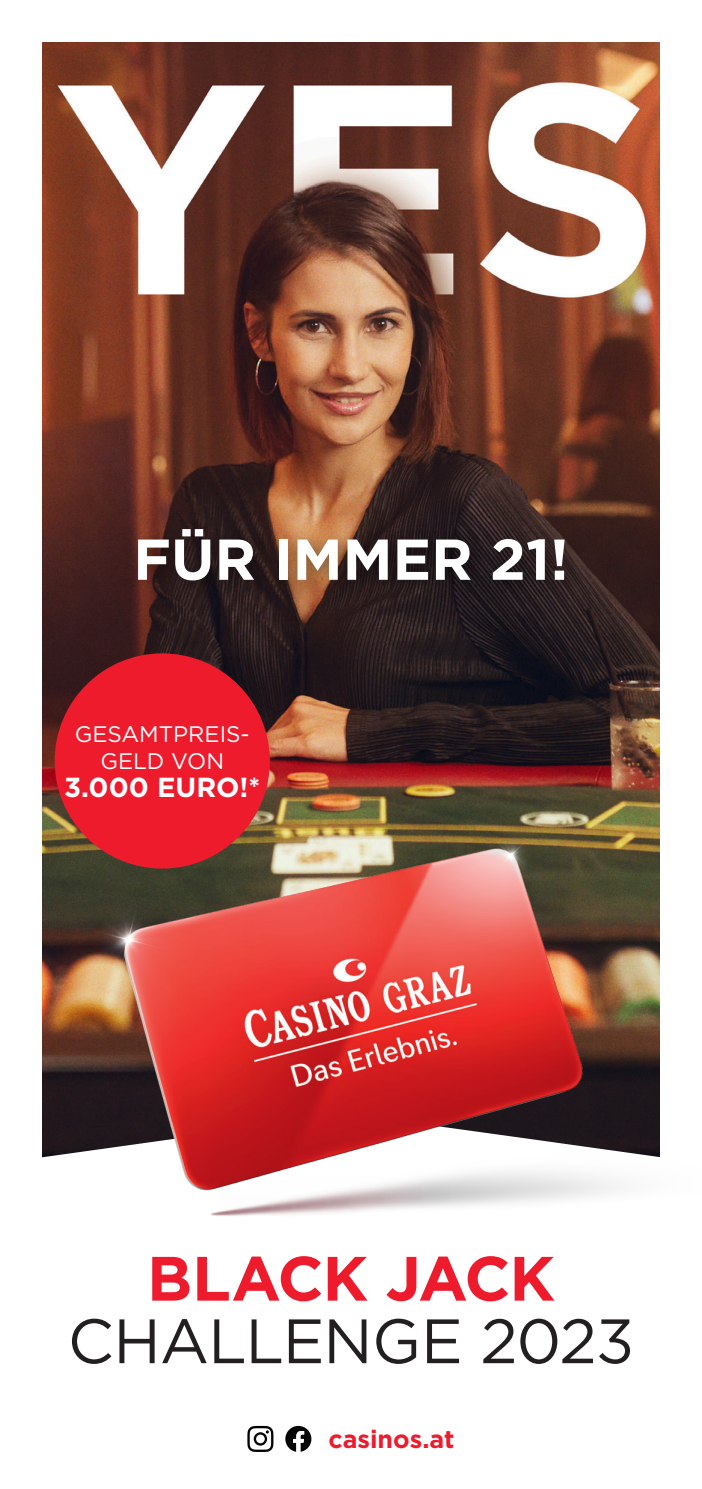
<style>
.page{position:relative;width:702px;height:1489px;background:#fff}
.page>*{position:absolute;margin:0;border:0;box-sizing:border-box;transform-origin:0 0}
.t1{font:62.5px/62.5px "Gotham";letter-spacing:-.015em;color:#231f20;text-align:center}
.t2{font:700 57.5px "Gotham";color:#fff}
.t3{font:700 27.5px "Gotham";color:#fff}
.t4{font:700 25px "Gotham";color:#ee1b2d}
.t5{font:22.5px/27.5px "Gotham";color:#fff;text-align:center}
.s1{font-weight:700;color:#ee1b2d}
</style>
<div class="page">
<img style="left:43px;top:43px;width:616px;height:625px">
<img style="left:42px;top:668px;width:618px;height:548px">
<div style="left:127px;top:520px;width:456px;height:80px;background:#000001;opacity:.4"></div>
<svg style="left:285px;top:1425px;width:26px;height:26px"></svg>
<svg style="left:247px;top:1425px;width:26px;height:26px"></svg>
<div style="left:55px;top:653px;width:215px;height:215px;background:#ee1b2d;border-radius:50%"></div>
<p class="t2" style="left:133px;top:521px;width:437px">FÜR IMMER 21!</p>
<p class="t5" style="left:75px;top:719px;width:177px">GESAMTPREIS-<br>GELD VON</p>
<p class="t3" style="left:64px;top:769px;width:198px">3.000 EURO!*</p>
<p class="t1" style="left:68px;top:1245px;width:568px"><span class="s1">BLACK JACK<br></span>CHALLENGE 2023</p>
<p class="t4" style="left:328px;top:1421px;width:128px">casinos.at</p>
</div>
